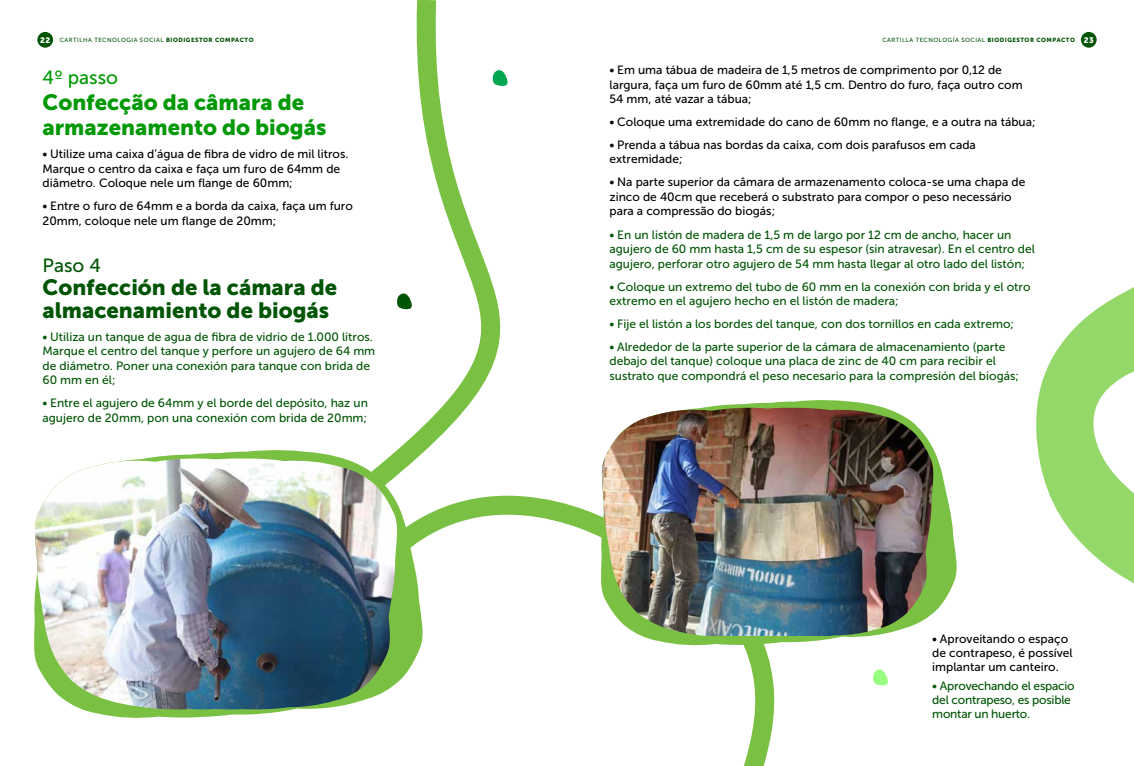
<style>
.page{position:relative;width:1134px;height:766px;background:#fff}
.page>*{position:absolute;margin:0;border:0;box-sizing:border-box;transform-origin:0 0}
.t1{font:22px/22.9px "Museo Sans 900";color:#005505}
.t2{font:22px/25.5px "Museo Sans 900";color:#009905}
.t3{font:19px "Museo Sans 500";color:#009905}
.t4{font:19px "Museo Sans 500";color:#005505}
.t5{font:12px/14.4px "Museo Sans 500";color:#005505}
.t6{font:12px/14.4px "Museo Sans 500";color:#000}
.t7{font:12px/14.4px "Museo Sans 500";letter-spacing:-.02em;color:#005505}
.t8{font:6px "Museo Sans 500";letter-spacing:.08em;color:#005505}
.s1{font-family:"Museo Sans 900";font-size:8px;color:#fff}
.s2{font-family:"Museo Sans 900"}
</style>
<div class="page">
<svg style="left:398px;top:0;width:103px;height:451px"></svg>
<svg style="left:425px;top:495px;width:174px;height:43px"></svg>
<svg style="left:744px;top:646px;width:31px;height:119px"></svg>
<svg style="left:84px;top:449px;width:341px;height:269px"></svg>
<svg style="left:599px;top:400px;width:358px;height:246px"></svg>
<img style="left:34px;top:458px;width:364px;height:252px">
<img style="left:601px;top:407px;width:333px;height:228px">
<svg style="left:397px;top:293px;width:15px;height:16px"></svg>
<svg style="left:493px;top:70px;width:15px;height:16px"></svg>
<svg style="left:873px;top:669px;width:15px;height:16px"></svg>
<svg style="left:1036px;top:287px;width:98px;height:296px"></svg>
<div style="left:37px;top:32px;width:16px;height:16px;background:#005505;border-radius:50%"></div>
<div style="left:1081px;top:32px;width:16px;height:16px;background:#005505;border-radius:50%"></div>
<p class="t8" style="left:40px;top:37px;width:215px"><span class="s1">22</span> CARTILHA TECNOLOGIA SOCIAL <span class="s2">BIODIGESTOR COMPACTO</span></p>
<p class="t8" style="left:882px;top:37px;width:213px">CARTILLA TECNOLOGÍA SOCIAL <span class="s2">BIODIGESTOR COMPACTO</span> <span class="s1">23</span></p>
<h2 class="t3" style="left:43px;top:67px;width:77px">4º passo</h2>
<h1 class="t2" style="left:43px;top:89px;width:285px">Confecção da câmara de armazenamento do biogás</h1>
<p class="t6" style="left:43px;top:147px;width:307px">• Utilize uma caixa d’água de fibra de vidro de mil litros.<br>Marque o centro da caixa e faça um furo de 64mm de diâmetro. Coloque nele um flange de 60mm;</p>
<p class="t6" style="left:43px;top:199px;width:312px">• Entre o furo de 64mm e a borda da caixa, faça um furo<br>20mm, coloque nele um flange de 20mm;</p>
<h2 class="t4" style="left:43px;top:255px;width:60px">Paso 4</h2>
<h1 class="t1" style="left:43px;top:276px;width:296px">Confección de la cámara de almacenamiento de biogás</h1>
<p class="t5" style="left:43px;top:329px;width:334px">• Utiliza un tanque de agua de fibra de vidrio de 1.000 litros.<br>Marque el centro del tanque y perfore un agujero de 64 mm de diámetro. Poner una conexión para tanque con brida de 60 mm en él;</p>
<p class="t5" style="left:43px;top:396px;width:327px">• Entre el agujero de 64mm y el borde del depósito, haz un agujero de 20mm, pon una conexión com brida de 20mm;</p>
<p class="t6" style="left:609px;top:63px;width:415px">• Em uma tábua de madeira de 1,5 metros de comprimento por 0,12 de largura, faça um furo de 60mm até 1,5 cm. Dentro do furo, faça outro com<br>54 mm, até vazar a tábua;</p>
<p class="t6" style="left:609px;top:115px;width:428px">• Coloque uma extremidade do cano de 60mm no flange, e a outra na tábua;</p>
<p class="t6" style="left:609px;top:138px;width:368px">• Prenda a tábua nas bordas da caixa, com dois parafusos em cada extremidade;</p>
<p class="t6" style="left:609px;top:175px;width:417px">• Na parte superior da câmara de armazenamento coloca-se uma chapa de zinco de 40cm que receberá o substrato para compor o peso necessário para a compressão do biogás;</p>
<p class="t5" style="left:609px;top:227px;width:427px">• En un listón de madera de 1,5 m de largo por 12 cm de ancho, hacer un agujero de 60 mm hasta 1,5 cm de su espesor (sin atravesar). En el centro del agujero, perforar otro agujero de 54 mm hasta llegar al otro lado del listón;</p>
<p class="t5" style="left:609px;top:279px;width:422px">• Coloque un extremo del tubo de 60 mm en la conexión con brida y el otro extremo en el agujero hecho en el listón de madera;</p>
<p class="t5" style="left:609px;top:316px;width:406px">• Fije el listón a los bordes del tanque, con dos tornillos en cada extremo;</p>
<p class="t5" style="left:609px;top:339px;width:411px">• Alrededor de la parte superior de la cámara de almacenamiento (parte debajo del tanque) coloque una placa de zinc de 40 cm para recibir el sustrato que compondrá el peso necesario para la compresión del biogás;</p>
<p class="t6" style="left:932px;top:631px;width:142px">• Aproveitando o espaço de contrapeso, é possível implantar um canteiro.</p>
<p class="t7" style="left:932px;top:678px;width:144px">• Aprovechando el espacio del contrapeso, es posible montar un huerto.</p>
</div>
